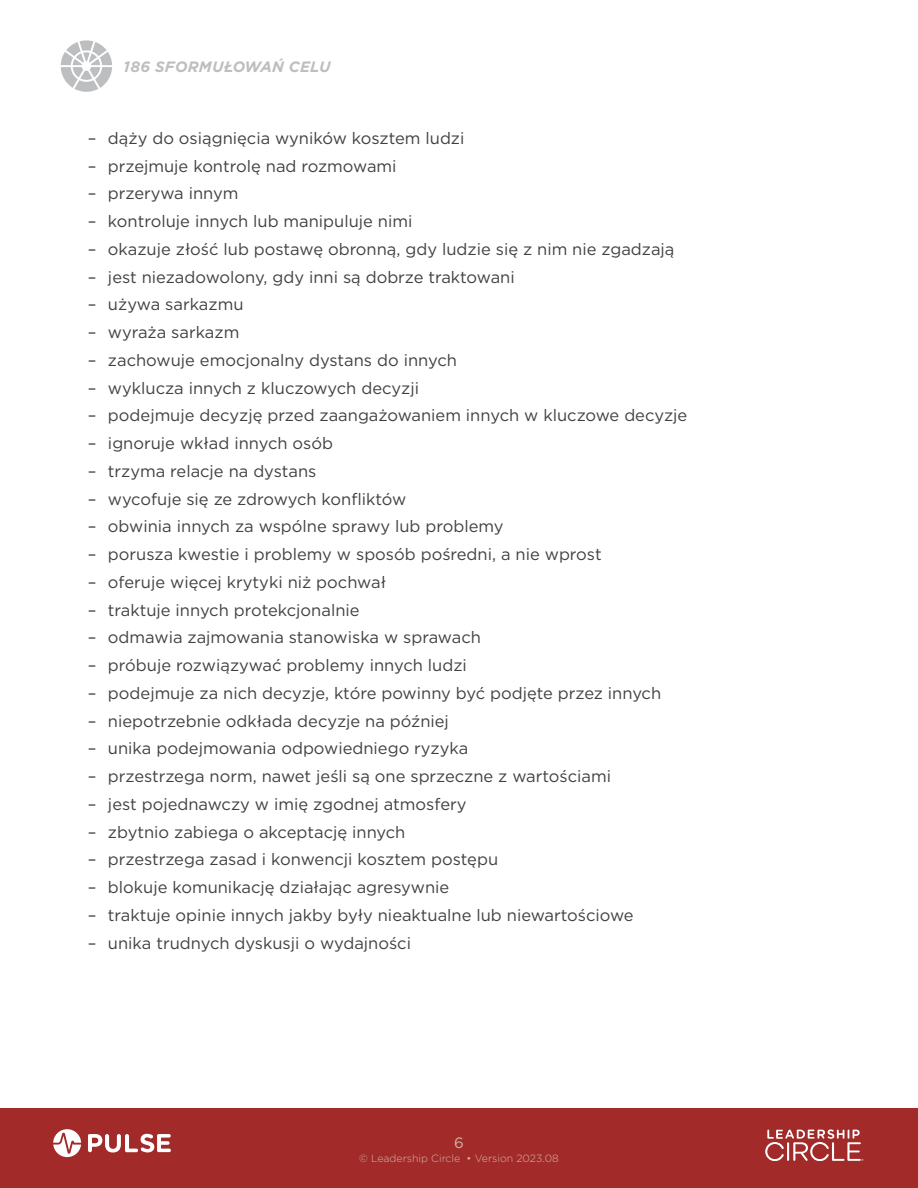
<style>
.page{position:relative;width:918px;height:1188px;background:#fff}
.page>*{position:absolute;margin:0;border:0;box-sizing:border-box;transform-origin:0 0}
.t1{font:16.5px "Gotham";color:#414042}
.t2{font:italic 700 15px "Gotham";letter-spacing:.015em;color:#bcbec0}
.t3{font:15px "Gotham";color:#d0b5a8}
.t4{font:300 10.5px "Gotham";color:#d0b5a8}
</style>
<div class="page">
<svg style="left:61px;top:40px;width:51px;height:52px"></svg>
<div style="left:0;top:1108px;width:918px;height:80px;background:#a22b2a"></div>
<svg style="left:765px;top:1129px;width:98px;height:32px"></svg>
<svg style="left:88px;top:1134px;width:83px;height:19px"></svg>
<svg style="left:53px;top:1129px;width:28px;height:28px"></svg>
<p class="t2" style="left:124px;top:57px;width:208px">186 SFORMUŁOWAŃ CELU</p>
<p class="t1" style="left:88px;top:127px;width:378px">– dąży do osiągnięcia wyników kosztem ludzi</p>
<p class="t1" style="left:88px;top:155px;width:310px">– przejmuje kontrolę nad rozmowami</p>
<p class="t1" style="left:88px;top:183px;width:152px">– przerywa innym</p>
<p class="t1" style="left:88px;top:211px;width:326px">– kontroluje innych lub manipuluje nimi</p>
<p class="t1" style="left:88px;top:238px;width:588px">– okazuje złość lub postawę obronną, gdy ludzie się z nim nie zgadzają</p>
<p class="t1" style="left:88px;top:266px;width:429px">– jest niezadowolony, gdy inni są dobrze traktowani</p>
<p class="t1" style="left:88px;top:294px;width:157px">– używa sarkazmu</p>
<p class="t1" style="left:88px;top:322px;width:153px">– wyraża sarkazm</p>
<p class="t1" style="left:88px;top:349px;width:371px">– zachowuje emocjonalny dystans do innych</p>
<p class="t1" style="left:88px;top:377px;width:333px">– wyklucza innych z kluczowych decyzji</p>
<p class="t1" style="left:88px;top:405px;width:601px">– podejmuje decyzję przed zaangażowaniem innych w kluczowe decyzje</p>
<p class="t1" style="left:88px;top:433px;width:247px">– ignoruje wkład innych osób</p>
<p class="t1" style="left:88px;top:460px;width:230px">– trzyma relacje na dystans</p>
<p class="t1" style="left:88px;top:488px;width:320px">– wycofuje się ze zdrowych konfliktów</p>
<p class="t1" style="left:88px;top:516px;width:417px">– obwinia innych za wspólne sprawy lub problemy</p>
<p class="t1" style="left:88px;top:544px;width:515px">– porusza kwestie i problemy w sposób pośredni, a nie wprost</p>
<p class="t1" style="left:88px;top:571px;width:300px">– oferuje więcej krytyki niż pochwał</p>
<p class="t1" style="left:88px;top:599px;width:273px">– traktuje innych protekcjonalnie</p>
<p class="t1" style="left:88px;top:627px;width:395px">– odmawia zajmowania stanowiska w sprawach</p>
<p class="t1" style="left:88px;top:655px;width:381px">– próbuje rozwiązywać problemy innych ludzi</p>
<p class="t1" style="left:88px;top:682px;width:575px">– podejmuje za nich decyzje, które powinny być podjęte przez innych</p>
<p class="t1" style="left:88px;top:710px;width:363px">– niepotrzebnie odkłada decyzje na później</p>
<p class="t1" style="left:88px;top:738px;width:382px">– unika podejmowania odpowiedniego ryzyka</p>
<p class="t1" style="left:88px;top:766px;width:525px">– przestrzega norm, nawet jeśli są one sprzeczne z wartościami</p>
<p class="t1" style="left:88px;top:793px;width:380px">– jest pojednawczy w imię zgodnej atmosfery</p>
<p class="t1" style="left:88px;top:821px;width:319px">– zbytnio zabiega o akceptację innych</p>
<p class="t1" style="left:88px;top:849px;width:412px">– przestrzega zasad i konwencji kosztem postępu</p>
<p class="t1" style="left:88px;top:877px;width:363px">– blokuje komunikację działając agresywnie</p>
<p class="t1" style="left:88px;top:904px;width:547px">– traktuje opinie innych jakby były nieaktualne lub niewartościowe</p>
<p class="t1" style="left:88px;top:932px;width:325px">– unika trudnych dyskusji o wydajności</p>
<p class="t3" style="left:454px;top:1133px;width:11px">6</p>
<p class="t4" style="left:359px;top:1152px;width:201px">© Leadership Circle • Version 2023.08</p>
</div>
